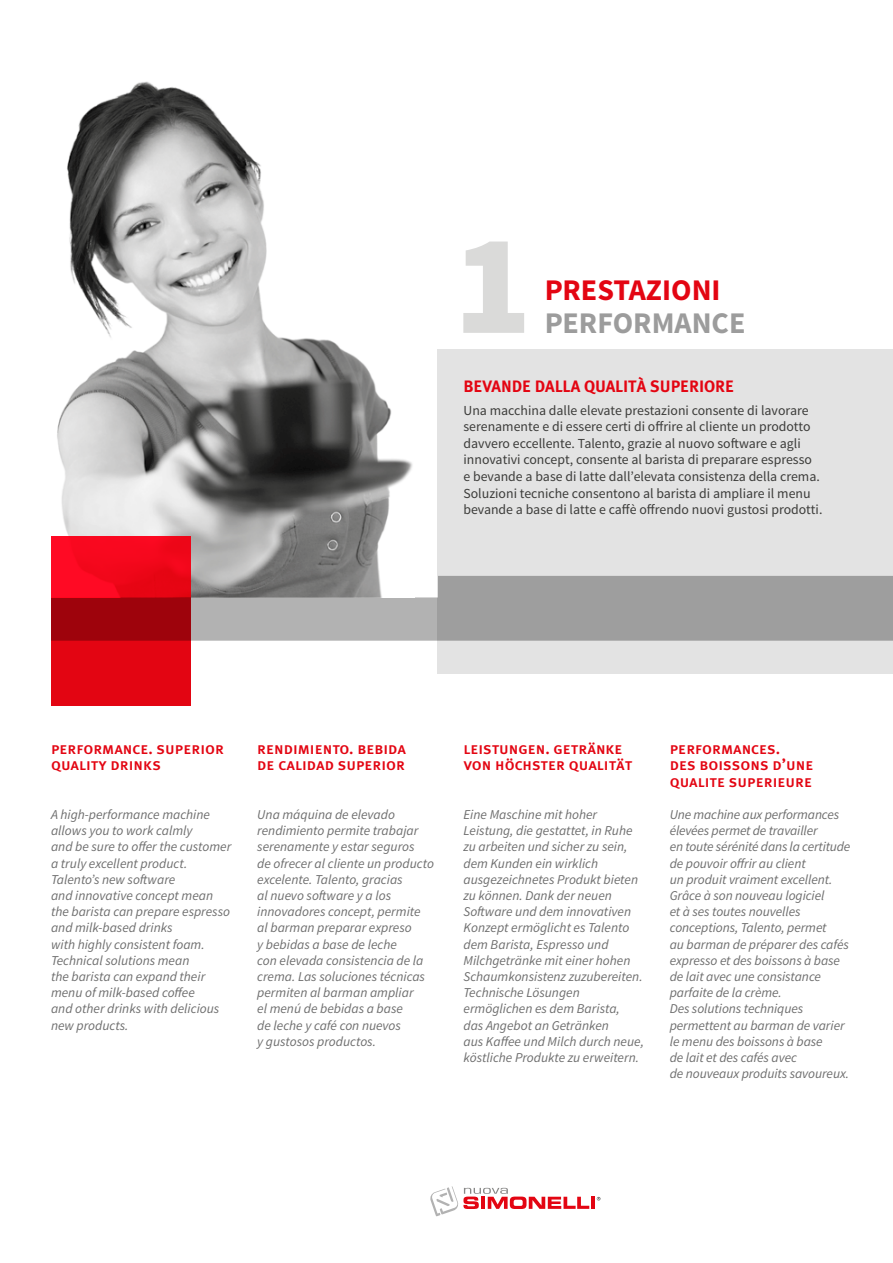
<style>
.page{position:relative;width:893px;height:1263px;background:#fff}
.page>*{position:absolute;margin:0;border:0;box-sizing:border-box;transform-origin:0 0}
.t1{font:900 144px "Source Sans Pro";color:#dadad9}
.t2{font:700 30px "Source Sans Pro";color:#9c9c9c}
.t3{font:700 30px "Source Sans Pro";color:#e30512}
.t4{font:16.5px/16.2px "Meta Plus Medium Caps";color:#e30512}
.t5{font:700 16.5px "Meta Plus";color:#e30512}
.t6{font:13.8px/16.5px "Source Sans Pro";color:#3c3c3a}
.t7{font:italic 13.5px/16.2px "Source Sans Pro";color:#6e6e6e}
</style>
<div class="page">
<div style="left:438px;top:349px;width:455px;height:324px;background:#e3e3e3"></div>
<div style="left:51px;top:536px;width:139px;height:169px;background:#e30512"></div>
<svg style="left:51px;top:576px;width:842px;height:65px;background:#a48f90"></svg>
<img style="left:51px;top:81px;width:363px;height:516px">
<hr style="left:591px;top:1197px;width:4px;height:12px;background:#e30512">
<svg style="left:430px;top:1186px;width:159px;height:30px"></svg>
<h1 class="t1" style="left:454px;top:191px;width:79px">1</h1>
<h2 class="t3" style="left:544px;top:271px;width:178px">PRESTAZIONI</h2>
<h2 class="t2" style="left:544px;top:304px;width:202px">PERFORMANCE</h2>
<p class="t5" style="left:463px;top:376px;width:272px">BEVANDE DALLA QUALITÀ SUPERIORE</p>
<p class="t6" style="left:463px;top:402px;width:360px">Una macchina dalle elevate prestazioni consente di lavorare serenamente e di essere certi di offrire al cliente un prodotto davvero eccellente. Talento, grazie al nuovo software e agli innovativi concept, consente al barista di preparare espresso<br>e bevande a base di latte dall’elevata consistenza della crema.<br>Soluzioni tecniche consentono al barista di ampliare il menu bevande a base di latte e caffè offrendo nuovi gustosi prodotti.</p>
<p class="t4" style="left:51px;top:740px;width:175px">performance. superior quality drinks</p>
<p class="t7" style="left:51px;top:806px;width:182px">A high-performance machine allows you to work calmly<br>and be sure to offer the customer a truly excellent product.<br>Talento’s new software<br>and innovative concept mean the barista can prepare espresso and milk-based drinks<br>with highly consistent foam.<br>Technical solutions mean<br>the barista can expand their menu of milk-based coffee<br>and other drinks with delicious new products.</p>
<p class="t4" style="left:257px;top:740px;width:150px">rendimiento. bebida de calidad superior</p>
<p class="t7" style="left:257px;top:806px;width:178px">Una máquina de elevado rendimiento permite trabajar serenamente y estar seguros<br>de ofrecer al cliente un producto excelente. Talento, gracias<br>al nuevo software y a los innovadores concept, permite al barman preparar expreso<br>y bebidas a base de leche<br>con elevada consistencia de la crema. Las soluciones técnicas permiten al barman ampliar<br>el menú de bebidas a base<br>de leche y café con nuevos<br>y gustosos productos.</p>
<p class="t4" style="left:463px;top:740px;width:171px">leistungen. getränke von höchster qualität</p>
<p class="t7" style="left:463px;top:806px;width:182px">Eine Maschine mit hoher<br>Leistung, die gestattet, in Ruhe zu arbeiten und sicher zu sein, dem Kunden ein wirklich ausgezeichnetes Produkt bieten zu können. Dank der neuen<br>Software und dem innovativen<br>Konzept ermöglicht es Talento dem Barista, Espresso und<br>Milchgetränke mit einer hohen<br>Schaumkonsistenz zuzubereiten.<br>Technische Lösungen ermöglichen es dem Barista,<br>das Angebot an Getränken<br>aus Kaffee und Milch durch neue, köstliche Produkte zu erweitern.</p>
<p class="t4" style="left:670px;top:740px;width:145px">performances.<br>des boissons d’une qualite superieure</p>
<p class="t7" style="left:670px;top:806px;width:182px">Une machine aux performances élevées permet de travailler<br>en toute sérénité dans la certitude de pouvoir offrir au client<br>un produit vraiment excellent.<br>Grâce à son nouveau logiciel<br>et à ses toutes nouvelles conceptions, Talento, permet<br>au barman de préparer des cafés expresso et des boissons à base de lait avec une consistance parfaite de la crème.<br>Des solutions techniques permettent au barman de varier le menu des boissons à base<br>de lait et des cafés avec<br>de nouveaux produits savoureux.</p>
</div>
